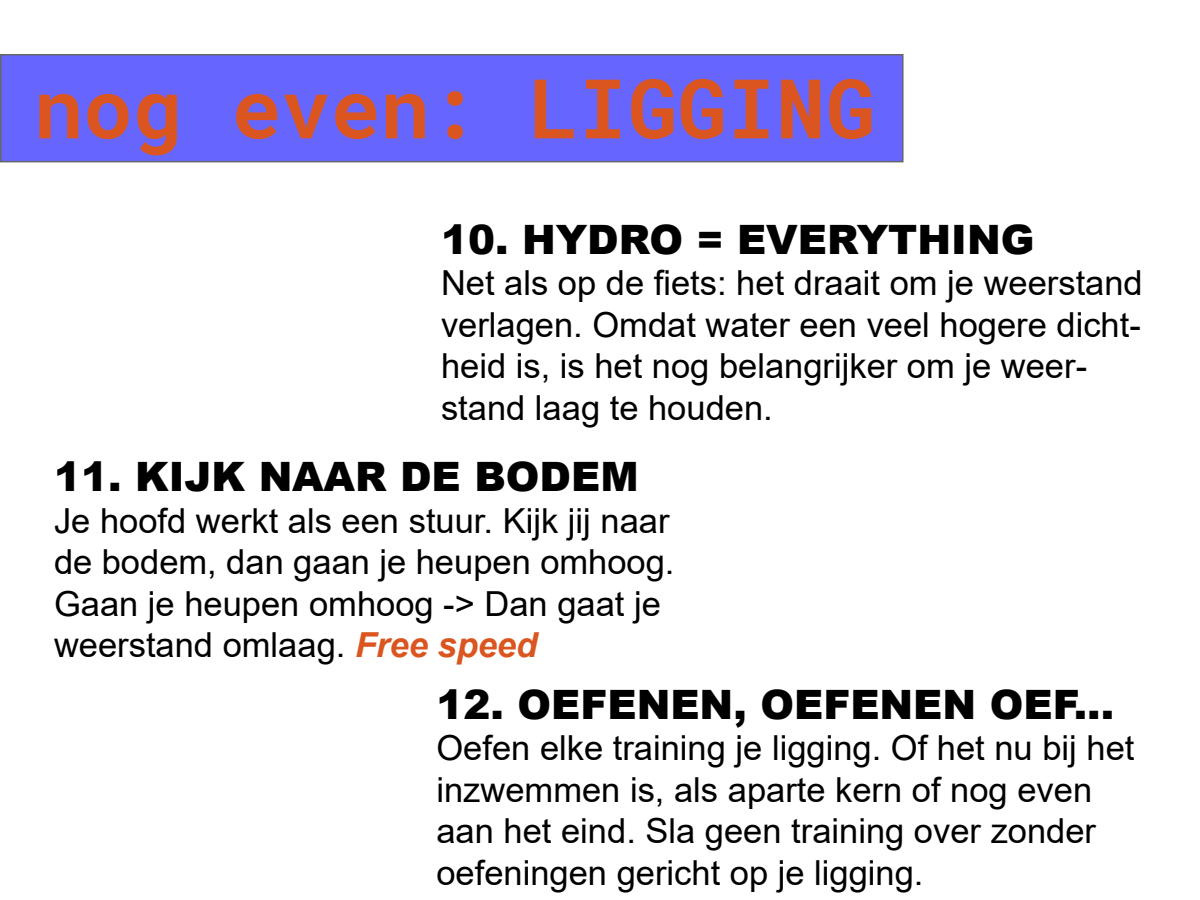
<style>
.page{position:relative;width:1200px;height:900px;background:#fff}
.page>*{position:absolute;margin:0;border:0;box-sizing:border-box;transform-origin:0 0}
.t1{font:700 82.5px "Roboto Mono";color:#da551f}
.t2{font:900 40.5px "Arial";color:#000}
.t3{font:34.5px/41.4px "Arial";color:#000}
.s1{font-weight:700;font-style:italic;color:#da551f}
</style>
<div class="page">
<div style="left:1px;top:55px;width:902px;height:107px;background:#66f"></div>
<p class="t1" style="left:34px;top:51px;width:843px">nog even: LIGGING</p>
<p class="t2" style="left:441px;top:210px;width:595px">10. HYDRO = EVERYTHING</p>
<p class="t3" style="left:441px;top:262px;width:703px">Net als op de fiets: het draait om je weerstand verlagen. Omdat water een veel hogere dicht&shy;heid is, is het nog belangrijker om je weer&shy;stand laag te houden.</p>
<p class="t2" style="left:54px;top:448px;width:586px">11. KIJK NAAR DE BODEM</p>
<p class="t3" style="left:54px;top:500px;width:622px">Je hoofd werkt als een stuur. Kijk jij naar de bodem, dan gaan je heupen omhoog.<br>Gaan je heupen omhoog -&gt; Dan gaat je weerstand omlaag. <span class="s1">Free speed</span></p>
<p class="t2" style="left:436px;top:675px;width:679px">12. OEFENEN, OEFENEN OEF...</p>
<p class="t3" style="left:436px;top:727px;width:700px">Oefen elke training je ligging. Of het nu bij het inzwemmen is, als aparte kern of nog even aan het eind. Sla geen training over zonder oefeningen gericht op je ligging.</p>
</div>
